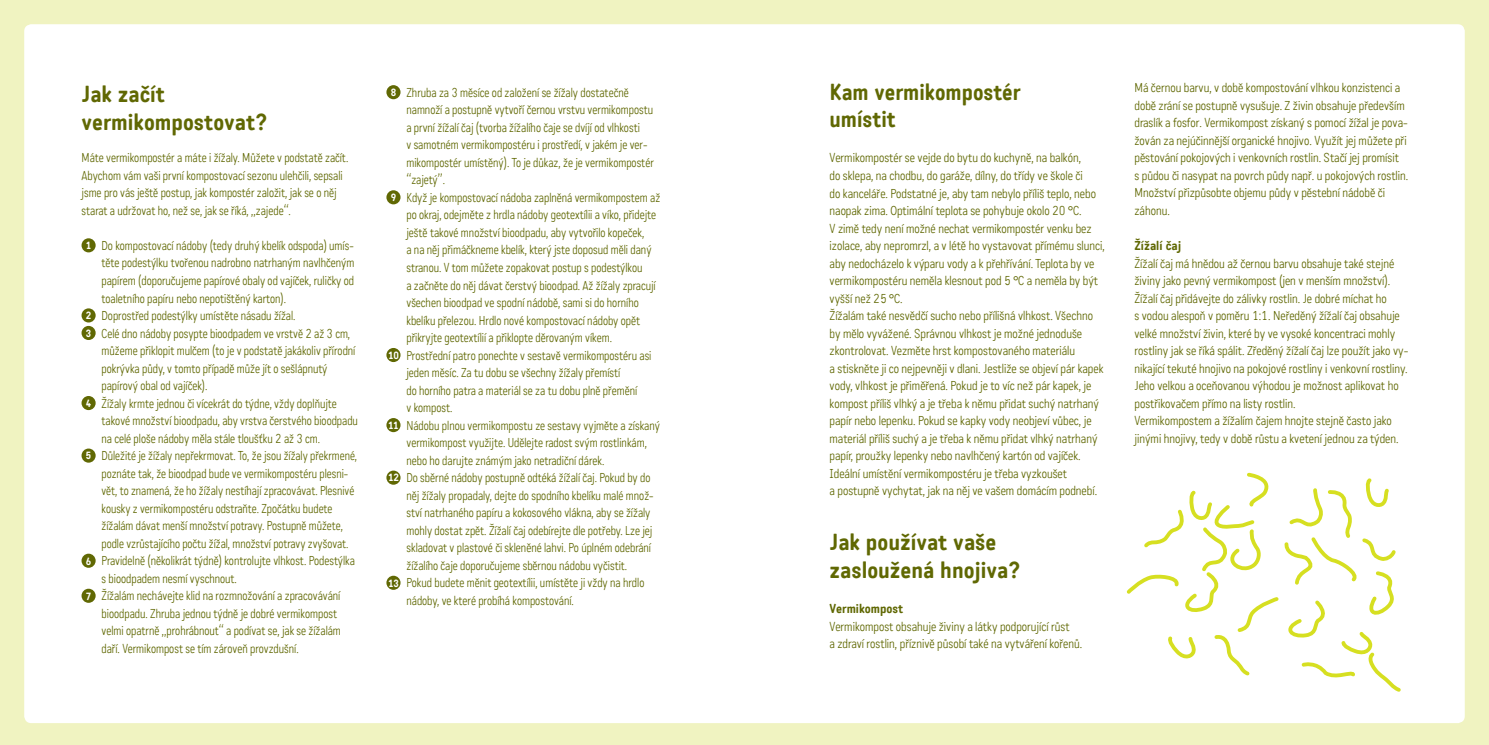
<style>
.page{position:relative;width:1489px;height:745px;background:#fff}
.page>*{position:absolute;margin:0;border:0;box-sizing:border-box;transform-origin:0 0}
.t1{font:700 22.5px/27.5px "Katarine";color:#606803}
.t2{font:300 12.5px/17.5px "Katarine";color:#606803;scale:.95 1}
.t3{font:300 12.5px/17.5px "Katarine";color:#606803}
.t4{font:300 12.5px "Katarine";color:#606803;scale:.94 1}
.t5{font:700 12.5px "Katarine";color:#606803}
.s1{font-weight:700;font-size:10.12px;color:#fff}
</style>
<div class="page">
<div style="left:0;top:0;width:1488px;height:744px;background:#f0f3c1"></div>
<div style="left:24px;top:24px;width:1440px;height:698px;background:#fff;border-radius:7px"></div>
<div style="left:81px;top:238px;width:15px;height:14px;background:#606803;border-radius:50%"></div>
<div style="left:81px;top:308px;width:15px;height:14px;background:#606803;border-radius:50%"></div>
<div style="left:81px;top:326px;width:15px;height:14px;background:#606803;border-radius:50%"></div>
<div style="left:81px;top:396px;width:15px;height:14px;background:#606803;border-radius:50%"></div>
<div style="left:81px;top:448px;width:15px;height:14px;background:#606803;border-radius:50%"></div>
<div style="left:81px;top:553px;width:15px;height:14px;background:#606803;border-radius:50%"></div>
<div style="left:81px;top:588px;width:15px;height:14px;background:#606803;border-radius:50%"></div>
<div style="left:386px;top:85px;width:14px;height:14px;background:#606803;border-radius:50%"></div>
<div style="left:386px;top:190px;width:14px;height:14px;background:#606803;border-radius:50%"></div>
<div style="left:386px;top:348px;width:14px;height:14px;background:#606803;border-radius:50%"></div>
<div style="left:386px;top:418px;width:14px;height:14px;background:#606803;border-radius:50%"></div>
<div style="left:386px;top:470px;width:14px;height:14px;background:#606803;border-radius:50%"></div>
<div style="left:386px;top:575px;width:14px;height:14px;background:#606803;border-radius:50%"></div>
<svg style="left:1126px;top:472px;width:275px;height:220px"></svg>
<h1 class="t1" style="left:81px;top:80px;width:188px">Jak začít vermikompostovat?</h1>
<p class="t2" style="left:81px;top:149px;width:282px">Máte vermikompostér a máte i žížaly. Můžete v podstatě začít.<br>Abychom vám vaši první kompostovací sezonu ulehčili, sepsali jsme pro vás ještě postup, jak kompostér založit, jak se o něj starat a udržovat ho, než se, jak se říká, „zajede“.</p>
<p class="t2" style="left:86px;top:237px;width:283px"><span class="s1">1</span> Do kompostovací nádoby (tedy druhý kbelík odspoda) umís-</p>
<p class="t2" style="left:102px;top:254px;width:267px">těte podestýlku tvořenou nadrobno natrhaným navlhčeným</p>
<p class="t2" style="left:102px;top:272px;width:267px">papírem (doporučujeme papírové obaly od vajíček, ruličky od</p>
<p class="t2" style="left:102px;top:289px;width:196px">toaletního papíru nebo nepotištěný karton).</p>
<p class="t2" style="left:86px;top:307px;width:222px"><span class="s1">2</span> Doprostřed podestýlky umístěte násadu žížal.</p>
<p class="t2" style="left:86px;top:324px;width:280px"><span class="s1">3</span> Celé dno nádoby posypte bioodpadem ve vrstvě 2 až 3 cm,</p>
<p class="t2" style="left:102px;top:342px;width:269px">můžeme přiklopit mulčem (to je v podstatě jakákoliv přírodní</p>
<p class="t2" style="left:102px;top:359px;width:239px">pokrývka půdy, v tomto případě může jít o sešlápnutý</p>
<p class="t2" style="left:102px;top:377px;width:113px">papírový obal od vajíček).</p>
<p class="t2" style="left:86px;top:394px;width:266px"><span class="s1">4</span> Žížaly krmte jednou či vícekrát do týdne, vždy doplňujte</p>
<p class="t2" style="left:102px;top:412px;width:271px">takové množství bioodpadu, aby vrstva čerstvého bioodpadu</p>
<p class="t2" style="left:102px;top:429px;width:231px">na celé ploše nádoby měla stále tloušťku 2 až 3 cm.</p>
<p class="t4" style="left:86px;top:448px;width:290px"><span class="s1">5</span> Důležité je žížaly nepřekrmovat. To, že jsou žížaly překrmené,</p>
<p class="t4" style="left:101px;top:465px;width:264px">poznáte tak, že bioodpad bude ve vermikompostéru plesni-</p>
<p class="t4" style="left:101px;top:483px;width:270px">vět, to znamená, že ho žížaly nestíhají zpracovávat. Plesnivé</p>
<p class="t4" style="left:101px;top:500px;width:247px">kousky z vermikompostéru odstraňte. Zpočátku budete</p>
<p class="t4" style="left:101px;top:518px;width:258px">žížalám dávat menší množství potravy. Postupně můžete,</p>
<p class="t4" style="left:101px;top:535px;width:264px">podle vzrůstajícího počtu žížal, množství potravy zvyšovat.</p>
<p class="t2" style="left:86px;top:552px;width:285px"><span class="s1">6</span> Pravidelně (několikrát týdně) kontrolujte vlhkost. Podestýlka</p>
<p class="t2" style="left:102px;top:569px;width:144px">s bioodpadem nesmí vyschnout.</p>
<p class="t2" style="left:86px;top:587px;width:269px"><span class="s1">7</span> Žížalám nechávejte klid na rozmnožování a zpracovávání</p>
<p class="t2" style="left:102px;top:604px;width:249px">bioodpadu. Zhruba jednou týdně je dobré vermikompost</p>
<p class="t2" style="left:102px;top:622px;width:253px">velmi opatrně „prohrábnout“ a podívat se, jak se žížalám</p>
<p class="t2" style="left:102px;top:639px;width:209px">daří. Vermikompost se tím zároveň provzdušní.</p>
<p class="t2" style="left:391px;top:84px;width:252px"><span class="s1">8</span> Zhruba za 3 měsíce od založení se žížaly dostatečně</p>
<p class="t2" style="left:406px;top:101px;width:261px">namnoží a postupně vytvoří černou vrstvu vermikompostu</p>
<p class="t2" style="left:406px;top:119px;width:247px">a první žížalí čaj (tvorba žížalího čaje se dvíjí od vlhkosti</p>
<p class="t2" style="left:406px;top:136px;width:255px">v samotném vermikompostéru i prostředí, v jakém je ver-</p>
<p class="t2" style="left:406px;top:154px;width:262px">mikompostér umístěný). To je důkaz, že je vermikompostér</p>
<p class="t2" style="left:406px;top:171px;width:42px">“zajetý”.</p>
<p class="t2" style="left:391px;top:189px;width:285px"><span class="s1">9</span> Když je kompostovací nádoba zaplněná vermikompostem až</p>
<p class="t2" style="left:406px;top:206px;width:264px">po okraj, odejměte z hrdla nádoby geotextílii a víko, přidejte</p>
<p class="t2" style="left:406px;top:224px;width:252px">ještě takové množství bioodpadu, aby vytvořilo kopeček,</p>
<p class="t2" style="left:406px;top:241px;width:259px">a na něj přimáčkneme kbelík, který jste doposud měli daný</p>
<p class="t2" style="left:406px;top:259px;width:250px">stranou. V tom můžete zopakovat postup s podestýlkou</p>
<p class="t2" style="left:406px;top:276px;width:264px">a začněte do něj dávat čerstvý bioodpad. Až žížaly zpracují</p>
<p class="t2" style="left:406px;top:294px;width:246px">všechen bioodpad ve spodní nádobě, sami si do horního</p>
<p class="t2" style="left:406px;top:311px;width:247px">kbelíku přelezou. Hrdlo nové kompostovací nádoby opět</p>
<p class="t2" style="left:406px;top:329px;width:218px">přikryjte geotextílií a přiklopte děrovaným víkem.</p>
<p class="t2" style="left:388px;top:346px;width:279px"><span class="s1">10</span> Prostřední patro ponechte v sestavě vermikompostéru asi</p>
<p class="t2" style="left:406px;top:364px;width:226px">jeden měsíc. Za tu dobu se všechny žížaly přemístí</p>
<p class="t2" style="left:406px;top:381px;width:244px">do horního patra a materiál se za tu dobu plně přemění</p>
<p class="t2" style="left:406px;top:399px;width:50px">v kompost.</p>
<p class="t2" style="left:388px;top:416px;width:287px"><span class="s1">11</span> Nádobu plnou vermikompostu ze sestavy vyjměte a získaný</p>
<p class="t2" style="left:406px;top:434px;width:254px">vermikompost využijte. Udělejte radost svým rostlinkám,</p>
<p class="t2" style="left:406px;top:451px;width:210px">nebo ho darujte známým jako netradiční dárek.</p>
<p class="t2" style="left:388px;top:469px;width:278px"><span class="s1">12</span> Do sběrné nádoby postupně odtéká žížalí čaj. Pokud by do</p>
<p class="t2" style="left:406px;top:486px;width:262px">něj žížaly propadaly, dejte do spodního kbelíku malé množ-</p>
<p class="t2" style="left:406px;top:504px;width:258px">ství natrhaného papíru a kokosového vlákna, aby se žížaly</p>
<p class="t2" style="left:406px;top:521px;width:260px">mohly dostat zpět. Žížalí čaj odebírejte dle potřeby. Lze jej</p>
<p class="t2" style="left:406px;top:539px;width:259px">skladovat v plastové či skleněné lahvi. Po úplném odebrání</p>
<p class="t2" style="left:406px;top:556px;width:234px">žížalího čaje doporučujeme sběrnou nádobu vyčistit.</p>
<p class="t2" style="left:388px;top:574px;width:271px"><span class="s1">13</span> Pokud budete měnit geotextílii, umístěte ji vždy na hrdlo</p>
<p class="t2" style="left:406px;top:591px;width:178px">nádoby, ve které probíhá kompostování.</p>
<h1 class="t1" style="left:829px;top:78px;width:193px">Kam vermikompostér umístit</h1>
<p class="t3" style="left:829px;top:149px;width:277px">Vermikompostér se vejde do bytu do kuchyně, na balkón,<br>do sklepa, na chodbu, do garáže, dílny, do třídy ve škole či<br>do kanceláře. Podstatné je, aby tam nebylo příliš teplo, nebo naopak zima. Optimální teplota se pohybuje okolo 20 °C.<br>V zimě tedy není možné nechat vermikompostér venku bez izolace, aby nepromrzl, a v létě ho vystavovat přímému slunci, aby nedocházelo k výparu vody a k přehřívání. Teplota by ve vermikompostéru neměla klesnout pod 5 °C a neměla by být vyšší než 25 °C.<br>Žížalám také nesvědčí sucho nebo přílišná vlhkost. Všechno by mělo vyvážené. Správnou vlhkost je možné jednoduše zkontrolovat. Vezměte hrst kompostovaného materiálu<br>a stiskněte ji co nejpevněji v dlani. Jestliže se objeví pár kapek vody, vlhkost je přiměřená. Pokud je to víc než pár kapek, je kompost příliš vlhký a je třeba k němu přidat suchý natrhaný papír nebo lepenku. Pokud se kapky vody neobjeví vůbec, je materiál příliš suchý a je třeba k němu přidat vlhký natrhaný papír, proužky lepenky nebo navlhčený kartón od vajíček.<br>Ideální umístění vermikompostéru je třeba vyzkoušet<br>a postupně vychytat, jak na něj ve vašem domácím podnebí.</p>
<h1 class="t1" style="left:829px;top:528px;width:193px">Jak používat vaše zasloužená hnojiva?</h1>
<p class="t5" style="left:829px;top:600px;width:75px">Vermikompost</p>
<p class="t3" style="left:829px;top:617px;width:254px">Vermikompost obsahuje živiny a látky podporující růst<br>a zdraví rostlin, příznivě působí také na vytváření kořenů.</p>
<p class="t3" style="left:1134px;top:79px;width:275px">Má černou barvu, v době kompostování vlhkou konzistenci a době zrání se postupně vysušuje. Z živin obsahuje především draslík a fosfor. Vermikompost získaný s pomocí žížal je pova&shy;žován za nejúčinnější organické hnojivo. Využít jej můžete při pěstování pokojových i venkovních rostlin. Stačí jej promísit<br>s půdou či nasypat na povrch půdy např. u pokojových rostlin.<br>Množství přizpůsobte objemu půdy v pěstební nádobě či záhonu.</p>
<p class="t5" style="left:1134px;top:237px;width:48px">Žížalí čaj</p>
<p class="t3" style="left:1134px;top:254px;width:275px">Žížalí čaj má hnědou až černou barvu obsahuje také stejné živiny jako pevný vermikompost (jen v menším množství).<br>Žížalí čaj přidávejte do zálivky rostlin. Je dobré míchat ho<br>s vodou alespoň v poměru 1:1. Neředěný žížalí čaj obsahuje velké množství živin, které by ve vysoké koncentraci mohly rostliny jak se říká spálit. Zředěný žížalí čaj lze použít jako vy&shy;nikající tekuté hnojivo na pokojové rostliny i venkovní rostliny.<br>Jeho velkou a oceňovanou výhodou je možnost aplikovat ho postřikovačem přímo na listy rostlin.<br>Vermikompostem a žížalím čajem hnojte stejně často jako jinými hnojivy, tedy v době růstu a kvetení jednou za týden.</p>
</div>
